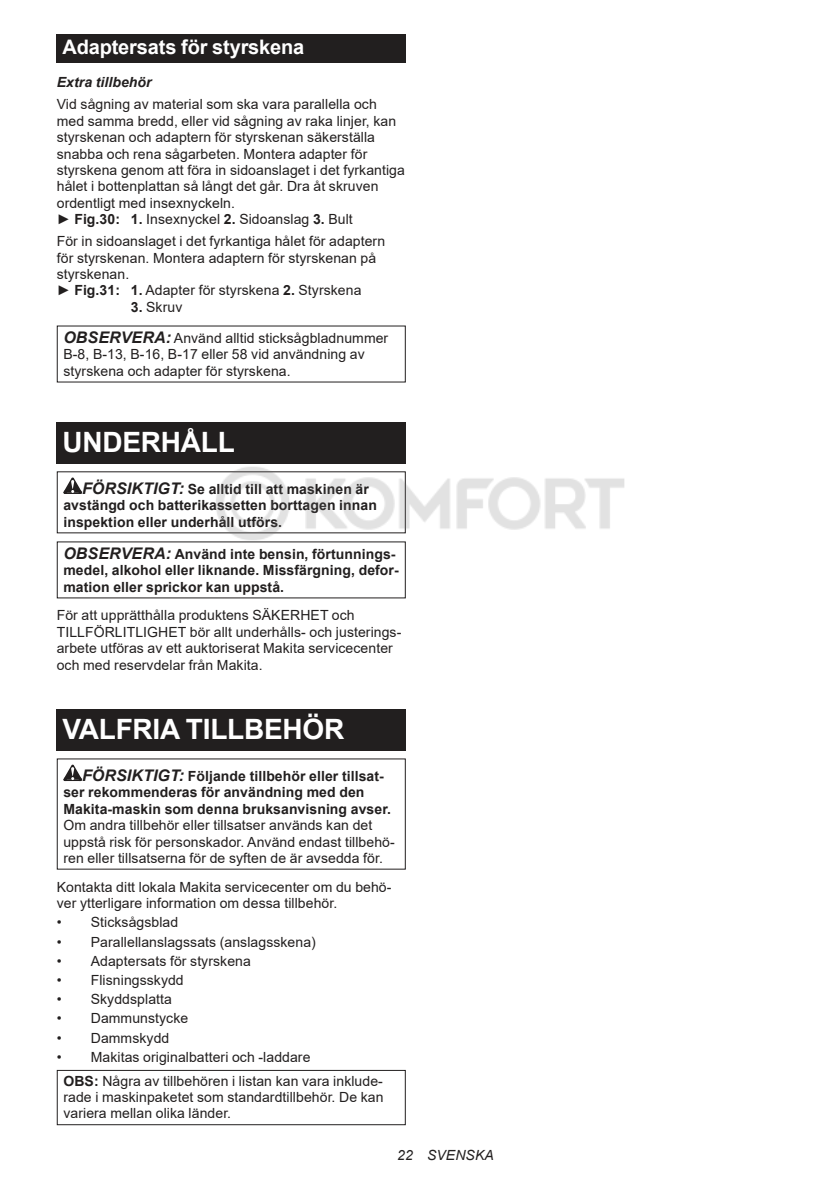
<style>
.page{position:relative;width:840px;height:1191px;background:#fff}
.page>*{position:absolute;margin:0;border:0;box-sizing:border-box;transform-origin:0 0}
.t1{font:700 28px "Arial";letter-spacing:-.01em;color:#fff}
.t2{font:700 20px "Arial";letter-spacing:-.01em;color:#fff}
.t3{font:14px/16.4px "Arial";letter-spacing:.005em;color:#221f1f}
.t4{font:700 14px/16.4px "Arial";letter-spacing:.005em;color:#221f1f}
.t5{font:italic 700 14px "Arial";letter-spacing:.005em;color:#221f1f}
.t6{font:italic 14px "Arial";letter-spacing:.005em;color:#221f1f}
.s1{font-weight:700}
.s2{font-weight:700;font-style:italic;font-size:16px}
.s3{font-style:italic;font-size:16px}
</style>
<div class="page">
<div style="left:57px;top:34px;width:348px;height:29px;background:#221f1f"></div>
<div style="left:57px;top:422px;width:348px;height:41px;background:#221f1f"></div>
<svg style="left:63px;top:477px;width:19px;height:17px"></svg>
<div style="left:57px;top:709px;width:348px;height:41px;background:#221f1f"></div>
<svg style="left:63px;top:764px;width:19px;height:17px"></svg>
<div style="left:57px;top:1070px;width:348px;height:55px;border:1px solid #221f1f"></div>
<img style="left:210px;top:457px;width:415px;height:92px">
<h2 class="t2" style="left:62px;top:39px;width:243px">Adaptersats för styrskena</h2>
<p class="t5" style="left:57px;top:77px;width:96px">Extra tillbehör</p>
<p class="t3" style="left:57px;top:98px;width:349px">Vid sågning av material som ska vara parallella och med samma bredd, eller vid sågning av raka linjer, kan styrskenan och adaptern för styrskenan säkerställa snabba och rena sågarbeten. Montera adapter för styrskena genom att föra in sidoanslaget i det fyrkantiga hålet i bottenplattan så långt det går. Dra åt skruven ordentligt med insexnyckeln.<br>► <span class="s1">Fig.30: 1.</span> Insexnyckel <span class="s1">2.</span> Sidoanslag <span class="s1">3.</span> Bult</p>
<p class="t3" style="left:57px;top:233px;width:329px">För in sidoanslaget i det fyrkantiga hålet för adaptern för styrskenan. Montera adaptern för styrskenan på styrskenan.<br>► <span class="s1">Fig.31: 1.</span> Adapter för styrskena <span class="s1">2.</span> Styrskena</p>
<p class="t3" style="left:131px;top:300px;width:53px"><span class="s1">3.</span> Skruv</p>
<p class="t3" style="left:63px;top:330px;width:326px"><span class="s2">OBSERVERA:</span> Använd alltid sticksågbladnummer<br>B-8, B-13, B-16, B-17 eller 58 vid användning av styrskena och adapter för styrskena.</p>
<h1 class="t1" style="left:62px;top:431px;width:174px">UNDERHÅLL</h1>
<p class="t4" style="left:63px;top:482px;width:315px;text-indent:19px"><span class="s3">FÖRSIKTIGT:</span> Se alltid till att maskinen är avstängd och batterikassetten borttagen innan inspektion eller underhåll utförs.</p>
<p class="t4" style="left:63px;top:547px;width:337px"><span class="s3">OBSERVERA:</span> Använd inte bensin, förtunnings&shy;medel, alkohol eller liknande. Missfärgning, defor&shy;mation eller sprickor kan uppstå.</p>
<p class="t3" style="left:57px;top:607px;width:346px">För att upprätthålla produktens SÄKERHET och TILLFÖRLITLIGHET bör allt underhålls- och justerings&shy;arbete utföras av ett auktoriserat Makita servicecenter och med reservdelar från Makita.</p>
<h1 class="t1" style="left:62px;top:718px;width:283px">VALFRIA TILLBEHÖR</h1>
<p class="t4" style="left:63px;top:769px;width:329px;text-indent:19px"><span class="s3">FÖRSIKTIGT:</span> Följande tillbehör eller tillsat&shy;ser rekommenderas för användning med den<br>Makita-maskin som denna bruksanvisning avser.</p>
<p class="t3" style="left:63px;top:817px;width:332px">Om andra tillbehör eller tillsatser används kan det uppstå risk för personskador. Använd endast tillbehö&shy;ren eller tillsatserna för de syften de är avsedda för.</p>
<p class="t3" style="left:57px;top:878px;width:336px">Kontakta ditt lokala Makita servicecenter om du behö&shy;ver ytterligare information om dessa tillbehör.</p>
<p class="t3" style="left:57px;top:914px;width:123px">• Sticksågsblad</p>
<p class="t3" style="left:57px;top:933px;width:260px">• Parallellanslagssats (anslagsskena)</p>
<p class="t3" style="left:57px;top:953px;width:195px">• Adaptersats för styrskena</p>
<p class="t3" style="left:57px;top:971px;width:128px">• Flisningsskydd</p>
<p class="t3" style="left:57px;top:992px;width:117px">• Skyddsplatta</p>
<p class="t3" style="left:57px;top:1011px;width:133px">• Dammunstycke</p>
<p class="t3" style="left:57px;top:1030px;width:114px">• Dammskydd</p>
<p class="t3" style="left:63px;top:1045px;width:321px;line-height:23.8px;text-indent:-7px">• Makitas originalbatteri och -laddare<br><span class="s1">OBS:</span> Några av tillbehören i listan kan vara inklude-</p>
<p class="t3" style="left:63px;top:1088px;width:321px">rade i maskinpaketet som standardtillbehör. De kan variera mellan olika länder.</p>
<p class="t6" style="left:397px;top:1147px;width:98px">22 SVENSKA</p>
</div>
